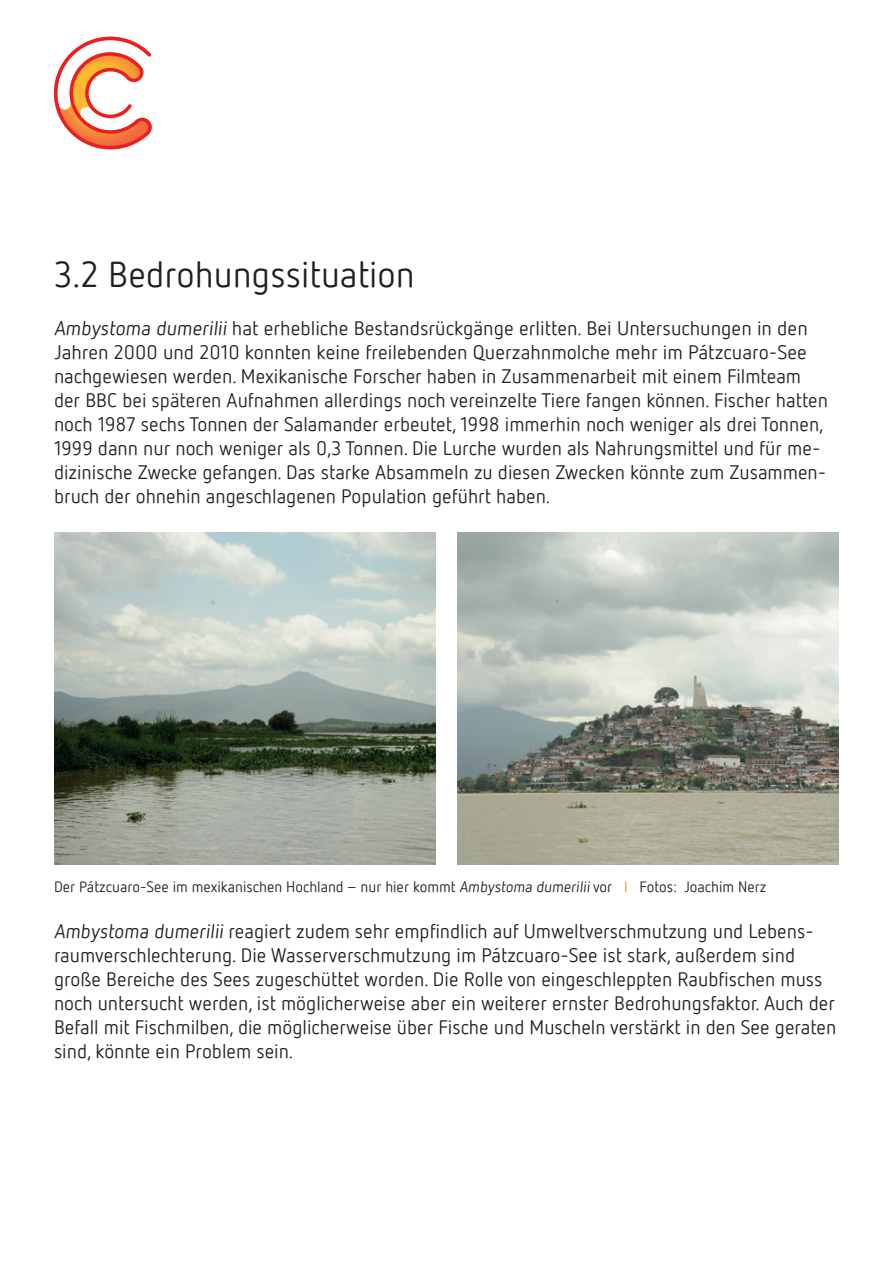
<style>
.page{position:relative;width:893px;height:1263px;background:#fff}
.page>*{position:absolute;margin:0;border:0;box-sizing:border-box;transform-origin:0 0}
.t1{font:36px "Netto Pro";color:#231f20}
.t2{font:19.5px/24px "Netto Pro";color:#231f20}
.t3{font:15px "Netto Pro";color:#231f20}
.s1{color:#f68b1f}
</style>
<div class="page">
<svg style="left:54px;top:37px;width:98px;height:112px"></svg>
<img style="left:54px;top:533px;width:382px;height:331px">
<img style="left:457px;top:533px;width:382px;height:331px">
<h1 class="t1" style="left:54px;top:251px;width:362px">3.2 Bedrohungssituation</h1>
<p class="t2" style="left:54px;top:315px;width:775px">Ambystoma dumerilii hat erhebliche Bestandsrückgänge erlitten. Bei Untersuchungen in den Jahren 2000 und 2010 konnten keine freilebenden Querzahnmolche mehr im Pátzcuaro-See nachgewiesen werden. Mexikanische Forscher haben in Zusammenarbeit mit einem Filmteam der BBC bei späteren Aufnahmen allerdings noch vereinzelte Tiere fangen können. Fischer hatten noch 1987 sechs Tonnen der Salamander erbeutet, 1998 immerhin noch weniger als drei Tonnen, 1999 dann nur noch weniger als 0,3 Tonnen. Die Lurche wurden als Nahrungsmittel und für me&shy;dizinische Zwecke gefangen. Das starke Absammeln zu diesen Zwecken könnte zum Zusammen&shy;bruch der ohnehin angeschlagenen Population geführt haben.</p>
<p class="t3" style="left:54px;top:877px;width:714px">Der Pátzcuaro-See im mexikanischen Hochland – nur hier kommt Ambystoma dumerilii vor <span class="s1">I</span> Fotos: Joachim Nerz</p>
<p class="t2" style="left:54px;top:919px;width:784px">Ambystoma dumerilii reagiert zudem sehr empfindlich auf Umweltverschmutzung und Lebens&shy;raumverschlechterung. Die Wasserverschmutzung im Pátzcuaro-See ist stark, außerdem sind große Bereiche des Sees zugeschüttet worden. Die Rolle von eingeschleppten Raubfischen muss noch untersucht werden, ist möglicherweise aber ein weiterer ernster Bedrohungsfaktor. Auch der Befall mit Fischmilben, die möglicherweise über Fische und Muscheln verstärkt in den See geraten sind, könnte ein Problem sein.</p>
</div>
